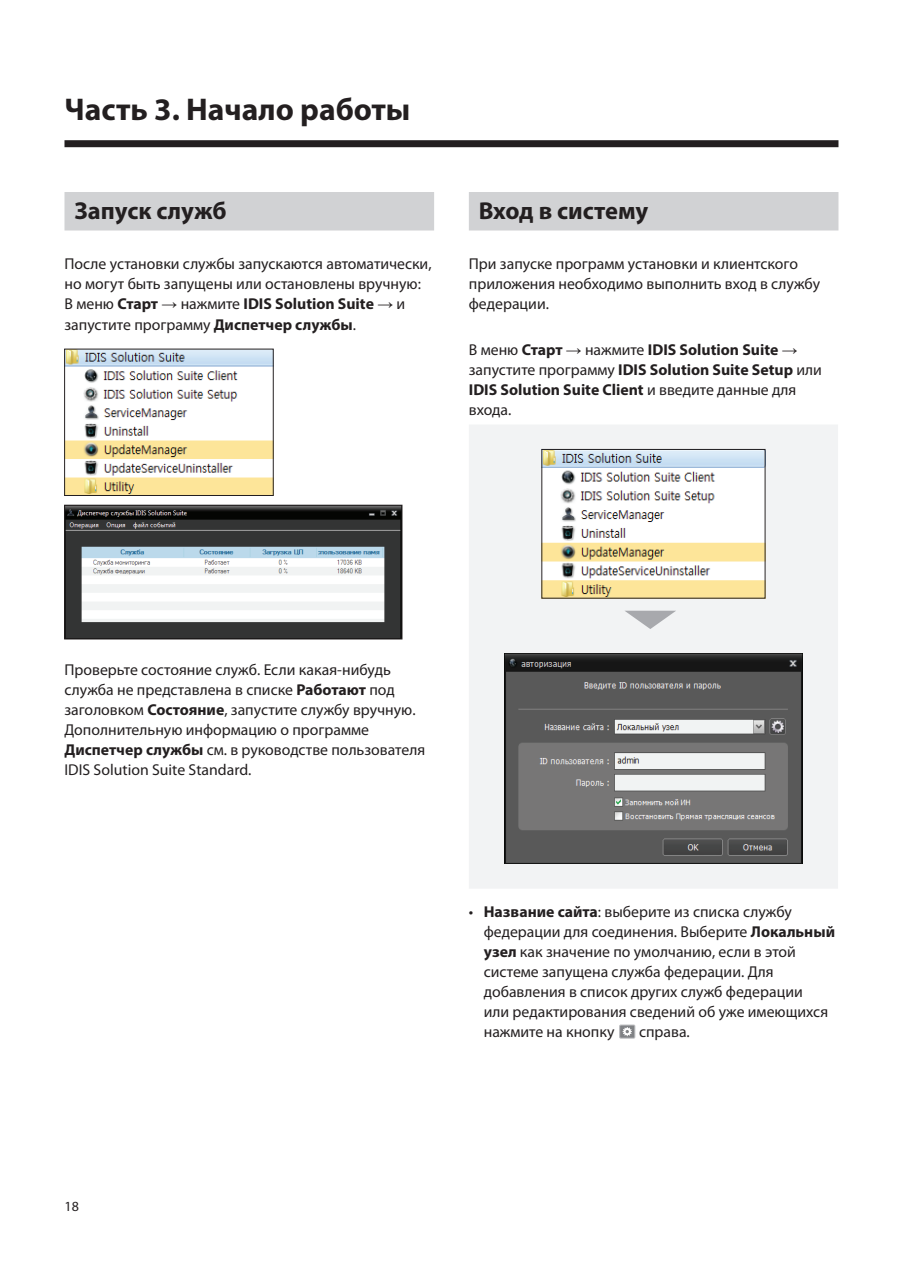
<style>
.page{position:relative;width:903px;height:1275px;background:#fff}
.page>*{position:absolute;margin:0;border:0;box-sizing:border-box;transform-origin:0 0}
.t1{font:700 31.5px "Myriad Pro";color:#231f20}
.t2{font:700 24.5px "Myriad Pro";color:#231f20}
.t3{font:15.75px/20.1px "Myriad Pro";color:#231f20}
.t4{font:700 15.75px/20.1px "Myriad Pro";color:#231f20}
.t5{font:14px "Myriad Pro";color:#231f20}
.s1{font-weight:700}
.s2{font-family:"Arial"}
.s3{font-weight:400}
.s4{font-family:"Arial";font-weight:400}
</style>
<div class="page">
<div style="left:64px;top:140px;width:774px;height:7px;background:#231f20"></div>
<div style="left:64px;top:192px;width:370px;height:38px;background:#d1d2d4"></div>
<img style="left:66px;top:351px;width:205px;height:143px">
<div style="left:64px;top:349px;width:209px;height:147px;border:1px solid #231f20"></div>
<img style="left:66px;top:507px;width:334px;height:130px">
<div style="left:64px;top:505px;width:338px;height:134px;border:1px solid #231f20"></div>
<div style="left:469px;top:192px;width:369px;height:38px;background:#d1d2d4"></div>
<div style="left:469px;top:425px;width:369px;height:463px;background:#f2f3f4"></div>
<img style="left:544px;top:451px;width:219px;height:145px">
<div style="left:542px;top:449px;width:223px;height:149px;border:1px solid #231f20"></div>
<svg style="left:624px;top:611px;width:52px;height:18px"></svg>
<img style="left:505px;top:654px;width:297px;height:210px">
<div style="left:620px;top:1025px;width:15px;height:13px;background:#808285"></div>
<div style="left:619px;top:1025px;width:16px;height:13px;border:1px solid #bcbdc0"></div>
<svg style="left:623px;top:1027px;width:9px;height:9px"></svg>
<h1 class="t1" style="left:64px;top:89px;width:347px">Часть 3. Начало работы</h1>
<h2 class="t2" style="left:74px;top:195px;width:154px">Запуск служб</h2>
<p class="t3" style="left:64px;top:254px;width:369px">После установки службы запускаются автоматически, но могут быть запущены или остановлены вручную:<br>В меню <span class="s1">Старт</span> <span class="s2">→</span> нажмите <span class="s1">IDIS Solution Suite</span> <span class="s2">→</span> и запустите программу <span class="s1">Диспетчер службы</span>.</p>
<h2 class="t2" style="left:479px;top:195px;width:171px">Вход в систему</h2>
<p class="t3" style="left:469px;top:254px;width:353px">При запуске программ установки и клиентского приложения необходимо выполнить вход в службу федерации.</p>
<p class="t4" style="left:469px;top:339px;width:354px"><span class="s3">В меню</span> Старт <span class="s4">→</span> <span class="s3">нажмите</span> IDIS Solution Suite <span class="s4">→ </span><span class="s3">запустите программу</span> IDIS Solution Suite Setup <span class="s3">или </span>IDIS Solution Suite Client <span class="s3">и введите данные для входа.</span></p>
<p class="t3" style="left:64px;top:659px;width:362px">Проверьте состояние служб. Если какая-нибудь служба не представлена в списке <span class="s1">Работают</span> под заголовком <span class="s1">Состояние</span>, запустите службу вручную.<br>Дополнительную информацию о программе <span class="s1">Диспетчер службы</span> см. в руководстве пользователя IDIS Solution Suite Standard.</p>
<p class="t3" style="left:484px;top:901px;width:353px;text-indent:-15px">• <span class="s1">Название сайта</span>: выберите из списка службу федерации для соединения. Выберите <span class="s1">Локальный узел</span> как значение по умолчанию, если в этой системе запущена служба федерации. Для добавления в список других служб федерации<br>или редактирования сведений об уже имеющихся нажмите на кнопку</p>
<p class="t3" style="left:639px;top:1022px;width:52px">справа.</p>
<p class="t5" style="left:64px;top:1198px;width:16px">18</p>
</div>
